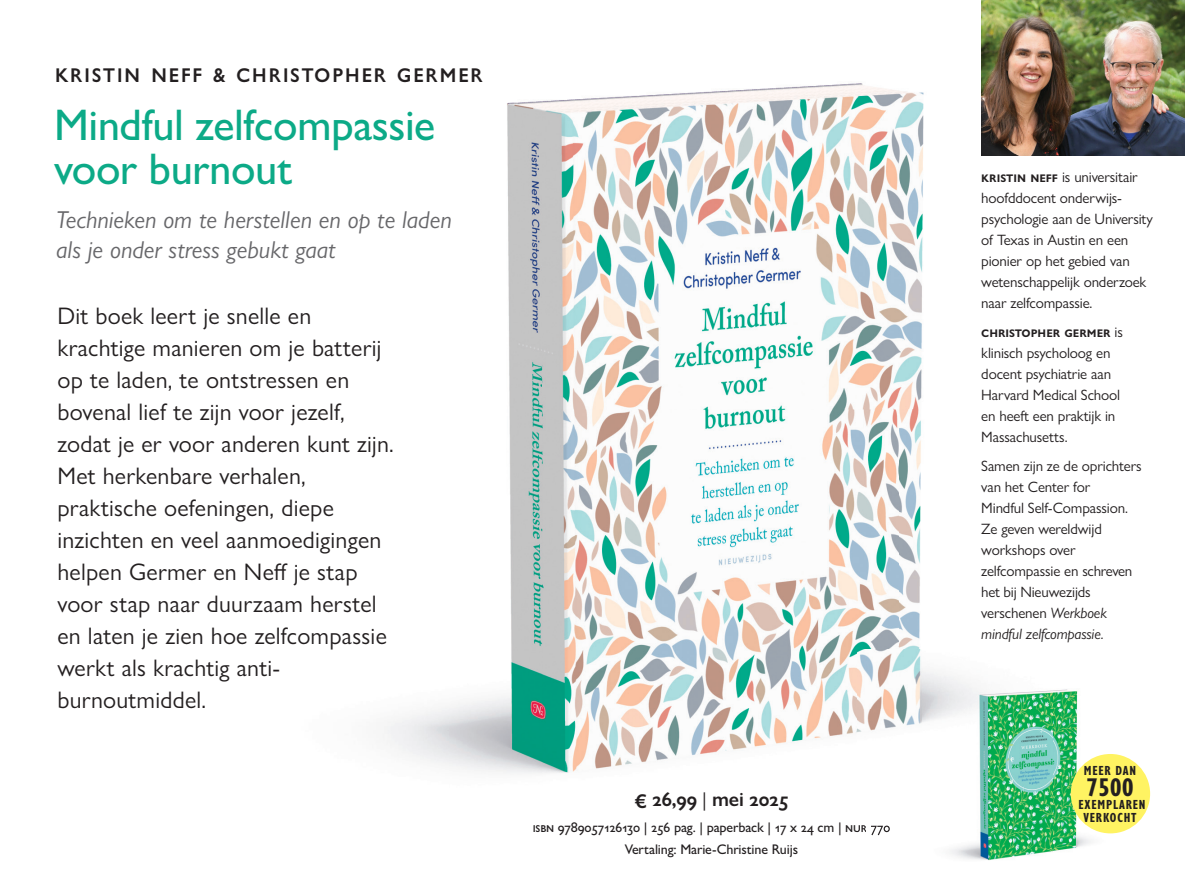
<style>
.page{position:relative;width:1185px;height:889px;background:#fff}
.page>*{position:absolute;margin:0;border:0;box-sizing:border-box;transform-origin:0 0}
.t1{font:500 44.4px/44.4px "Gill Sans Nova";letter-spacing:-.01em;color:#0caa87}
.t2{font:500 28px "Gill Sans Nova";letter-spacing:.05em;color:#231f20}
.t3{font:700 condensed 26.4px "Gill Sans Nova";color:#231f20}
.t4{font:italic 24.6px/30px "Gill Sans Nova";color:#67676a}
.t5{font:24px/32px "Gill Sans Nova";letter-spacing:.01em;color:#231f20}
.t6{font:600 20px "Gill Sans Nova";letter-spacing:-.01em;color:#231f20}
.t7{font:15px/21px "Gill Sans Nova";letter-spacing:-.01em;color:#231f20}
.t8{font:500 14px/22px "Gill Sans Nova";letter-spacing:-.01em;color:#231f20;text-align:center}
.t9{font:700 condensed 13.6px/13px "Gill Sans Nova";letter-spacing:.06em;color:#231f20;text-align:center}
.s1{font-weight:400}
.s2{font-weight:600}
.s3{font-style:italic}
</style>
<div class="page">
<img style="left:507px;top:83px;width:535px;height:326px">
<img style="left:383px;top:409px;width:516px;height:365px">
<img style="left:899px;top:409px;width:22px;height:240px">
<img style="left:981px;top:0;width:203px;height:155px">
<img style="left:857px;top:649px;width:294px;height:211px">
<svg style="left:857px;top:825px;width:10px;height:7px"></svg>
<img style="left:867px;top:825px;width:23px;height:10px">
<div style="left:1071px;top:753px;width:79px;height:80px;background:#fff362;border-radius:50%"></div>
<h2 class="t2" style="left:55px;top:56px;width:430px">KRISTIN NEFF &amp; CHRISTOPHER GERMER</h2>
<h1 class="t1" style="left:54px;top:102px;width:383px">Mindful zelfcompassie voor burnout</h1>
<h3 class="t4" style="left:56px;top:204px;width:397px">Technieken om te herstellen en op te laden als je onder stress gebukt gaat</h3>
<p class="t5" style="left:57px;top:299px;width:338px">Dit boek leert je snelle en krachtige manieren om je batterij op te laden, te ontstressen en bovenal lief te zijn voor jezelf, zodat je er voor anderen kunt zijn.<br>Met herkenbare verhalen, praktische oefeningen, diepe inzichten en veel aanmoedigingen helpen Germer en Neff je stap voor stap naar duurzaam herstel en laten je zien hoe zelfcompassie werkt als krachtig anti&shy;burnoutmiddel.</p>
<h3 class="t6" style="left:635px;top:786px;width:155px">€ 26,99 <span class="s1">|</span> mei 2025</h3>
<p class="t8" style="left:533px;top:816px;width:359px">ISBN 9789057126130 | 256 pag. | paperback | 17 x 24 cm | NUR 770<br>Vertaling: Marie-Christine Ruijs</p>
<p class="t7" style="left:981px;top:166px;width:173px"><span class="s2">KriStin neFF</span> is universitair hoofd docent onderwijs&shy;psychologie aan de University of Texas in Austin en een pionier op het gebied van wetenschappelijk onderzoek naar zelfcompassie.</p>
<p class="t7" style="left:981px;top:321px;width:143px"><span class="s2">CHriStoPHer gerMer</span> is klinisch psycholoog en docent psychiatrie aan<br>Harvard Medical School en heeft een praktijk in<br>Massachusetts.</p>
<p class="t7" style="left:981px;top:455px;width:162px">Samen zijn ze de oprichters van het Center for<br>Mindful Self-Compassion.<br>Ze geven wereldwijd workshops over zelfcompassie en schreven het bij Nieuwezijds verschenen <span class="s3">Werkboek mindful zelfcompassie.</span></p>
<p class="t9" style="left:1084px;top:763px;width:54px">MEER DAN</p>
<h3 class="t3" style="left:1086px;top:769px;width:49px">7500</h3>
<p class="t9" style="left:1078px;top:796px;width:69px">EXEMPLAREN<br>VERKOCHT</p>
</div>
